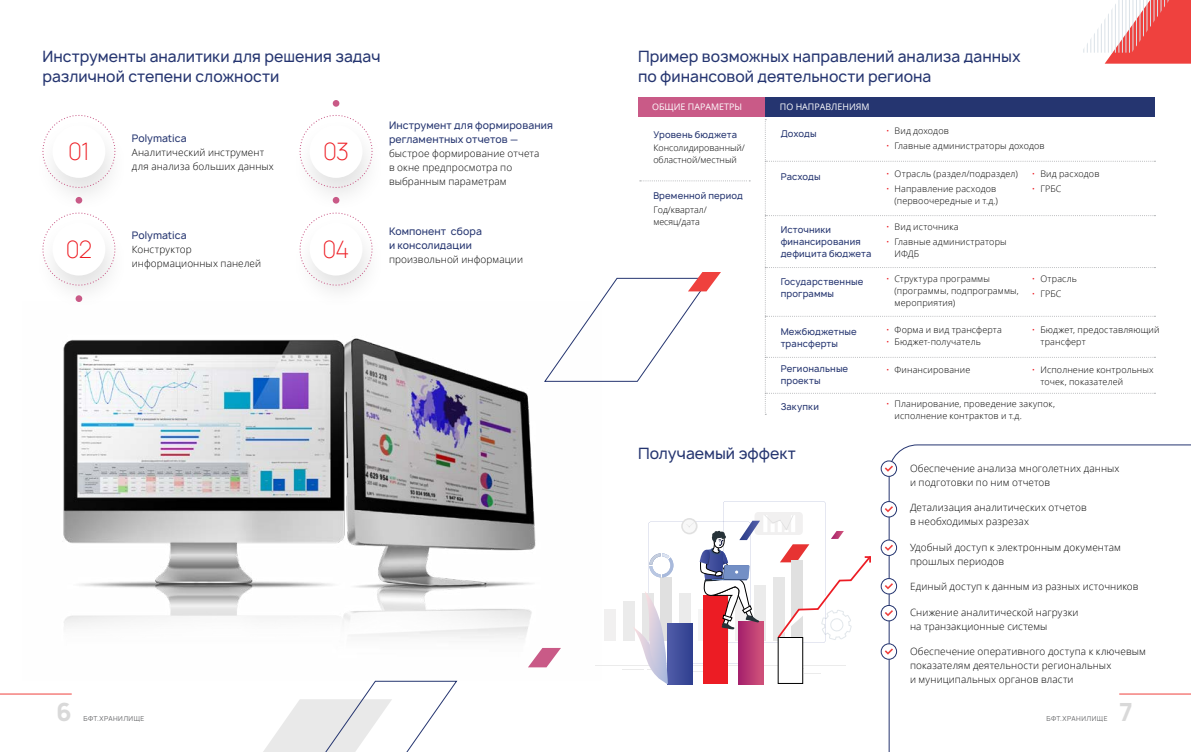
<style>
.page{position:relative;width:1191px;height:752px;background:#fff}
.page>*{position:absolute;margin:0;border:0;box-sizing:border-box;transform-origin:0 0}
.t1{font:200 24px "Manrope";letter-spacing:-.035em;color:#ed1d24}
.t2{font:800 24px "Manrope";color:#d9d9d9}
.t3{font:500 15px/20px "Manrope";color:#253570}
.t4{font:300 10px/14px "Open Sans";letter-spacing:.01em;color:#000}
.t5{font:500 10px/14px "Manrope";letter-spacing:.01em;color:#253570}
.t6{font:300 9px/12px "Open Sans";letter-spacing:.015em;color:#000}
.t7{font:500 9px/12px "Manrope";letter-spacing:.015em;color:#253570}
.t8{font:9px "Open Sans";color:#fff}
.t9{font:6.5px "Manrope";letter-spacing:.075em;color:#636466}
.s1{color:#ed1d24}
</style>
<div class="page">
<img style="left:62px;top:338px;width:485px;height:330px">
<svg style="left:888px;top:444px;width:303px;height:307px"></svg>
<svg style="left:42px;top:115px;width:74px;height:73px"></svg>
<svg style="left:299px;top:115px;width:74px;height:73px"></svg>
<svg style="left:42px;top:212px;width:74px;height:74px"></svg>
<svg style="left:299px;top:212px;width:74px;height:74px"></svg>
<div style="left:638px;top:97px;width:127px;height:20px;background:#c95a87"></div>
<div style="left:765px;top:97px;width:390px;height:20px;background:#253570"></div>
<svg style="left:640px;top:180px;width:110px;height:1px"></svg>
<svg style="left:764px;top:119px;width:391px;height:295px"></svg>
<svg style="left:881px;top:460px;width:15px;height:16px"></svg>
<div style="left:880px;top:460px;width:17px;height:16px;border:1px solid #253570;border-radius:50%"></div>
<svg style="left:884px;top:465px;width:9px;height:6px"></svg>
<div style="left:881px;top:501px;width:15px;height:15px;background:#fff;border-radius:50%"></div>
<div style="left:880px;top:501px;width:17px;height:16px;border:1px solid #253570;border-radius:50%"></div>
<svg style="left:885px;top:506px;width:8px;height:6px"></svg>
<svg style="left:881px;top:539px;width:15px;height:16px"></svg>
<div style="left:880px;top:539px;width:17px;height:16px;border:1px solid #253570;border-radius:50%"></div>
<svg style="left:884px;top:544px;width:9px;height:6px"></svg>
<svg style="left:881px;top:578px;width:15px;height:15px"></svg>
<div style="left:880px;top:577px;width:17px;height:17px;border:1px solid #253570;border-radius:50%"></div>
<svg style="left:884px;top:583px;width:9px;height:6px"></svg>
<svg style="left:881px;top:605px;width:15px;height:15px"></svg>
<div style="left:880px;top:604px;width:17px;height:17px;border:1px solid #253570;border-radius:50%"></div>
<svg style="left:884px;top:609px;width:9px;height:7px"></svg>
<svg style="left:881px;top:643px;width:15px;height:16px"></svg>
<div style="left:880px;top:643px;width:17px;height:16px;border:1px solid #253570;border-radius:50%"></div>
<svg style="left:884px;top:648px;width:9px;height:6px"></svg>
<svg style="left:544px;top:272px;width:177px;height:110px"></svg>
<svg style="left:528px;top:647px;width:33px;height:20px"></svg>
<svg style="left:1083px;top:0;width:108px;height:64px"></svg>
<svg style="left:264px;top:680px;width:193px;height:71px"></svg>
<svg style="left:76px;top:197px;width:6px;height:6px"></svg>
<svg style="left:333px;top:197px;width:6px;height:6px"></svg>
<div style="left:76px;top:295px;width:6px;height:7px;background:#c95a87;border-radius:50%"></div>
<div style="left:333px;top:100px;width:6px;height:7px;background:#c95a87;border-radius:50%"></div>
<hr style="left:595px;top:665px;width:251px;height:1px;background:#ebebeb">
<div style="left:604px;top:609px;width:12px;height:31px;background:#f1f0f0"></div>
<svg style="left:668px;top:683px;width:24px;height:1px"></svg>
<svg style="left:739px;top:683px;width:24px;height:1px"></svg>
<svg style="left:622px;top:501px;width:249px;height:182px"></svg>
<hr style="left:1119px;top:693px;width:72px;height:1px;background:#ef413e">
<hr style="left:0;top:693px;width:72px;height:1px;background:#ef413e">
<h2 class="t3" style="left:43px;top:46px;width:339px">Инструменты аналитики для решения задач различной степени сложности</h2>
<p class="t5" style="left:132px;top:131px;width:56px">Polymatica</p>
<p class="t4" style="left:132px;top:145px;width:143px">Аналитический инструмент для анализа больших данных</p>
<h1 class="t1" style="left:68px;top:134px;width:23px">01</h1>
<h1 class="t1" style="left:323px;top:134px;width:27px">03</h1>
<p class="t5" style="left:389px;top:118px;width:165px">Инструмент для формирования регламентных отчетов —</p>
<p class="t4" style="left:389px;top:146px;width:152px">быстрое формирование отчета в окне предпросмотра по выбранным параметрам</p>
<p class="t5" style="left:132px;top:228px;width:56px">Polymatica</p>
<p class="t4" style="left:132px;top:242px;width:131px">Конструктор информационных панелей</p>
<h1 class="t1" style="left:66px;top:232px;width:28px">02</h1>
<h1 class="t1" style="left:322px;top:232px;width:28px">04</h1>
<p class="t5" style="left:389px;top:224px;width:94px">Компонент сбора и консолидации</p>
<p class="t4" style="left:389px;top:252px;width:135px">произвольной информации</p>
<h2 class="t3" style="left:638px;top:46px;width:384px">Пример возможных направлений анализа данных по финансовой деятельности региона</h2>
<p class="t8" style="left:652px;top:101px;width:91px">ОБЩИЕ ПАРАМЕТРЫ</p>
<p class="t8" style="left:780px;top:101px;width:91px">ПО НАПРАВЛЕНИЯМ</p>
<p class="t7" style="left:653px;top:128px;width:85px">Уровень бюджета</p>
<p class="t6" style="left:653px;top:142px;width:93px">Консолидированный/ областной/местный</p>
<p class="t7" style="left:780px;top:127px;width:37px">Доходы</p>
<p class="t7" style="left:780px;top:170px;width:41px">Расходы</p>
<p class="t7" style="left:653px;top:190px;width:91px">Временной период</p>
<p class="t6" style="left:653px;top:203px;width:55px">Год/квартал/ месяц/дата</p>
<p class="t7" style="left:780px;top:224px;width:92px">Источники финансирования дефицита бюджета</p>
<p class="t7" style="left:780px;top:275px;width:84px">Государственные программы</p>
<p class="t7" style="left:780px;top:326px;width:78px">Межбюджетные трансферты</p>
<p class="t7" style="left:780px;top:362px;width:69px">Региональные проекты</p>
<p class="t7" style="left:780px;top:400px;width:40px">Закупки</p>
<h2 class="t3" style="left:638px;top:443px;width:159px">Получаемый эффект</h2>
<p class="t6" style="left:886px;top:124px;width:64px"><span class="s1">•</span> Вид доходов</p>
<p class="t6" style="left:886px;top:139px;width:160px"><span class="s1">•</span> Главные администраторы доходов</p>
<p class="t6" style="left:886px;top:168px;width:133px"><span class="s1">•</span> Отрасль (раздел/подраздел)</p>
<p class="t6" style="left:886px;top:182px;width:113px;text-align:right"><span class="s1">•</span> Направление расходов (первоочередные и т.д.)</p>
<p class="t6" style="left:1032px;top:168px;width:69px"><span class="s1">•</span> Вид расходов</p>
<p class="t6" style="left:1032px;top:182px;width:31px"><span class="s1">•</span> ГРБС</p>
<p class="t6" style="left:886px;top:221px;width:74px"><span class="s1">•</span> Вид источника</p>
<p class="t6" style="left:894px;top:235px;width:113px;text-indent:-9px"><span class="s1">•</span> Главные администраторы<br>ИФДБ</p>
<p class="t6" style="left:894px;top:272px;width:126px;text-indent:-9px"><span class="s1">•</span> Структура программы (программы, подпрограммы, мероприятия)</p>
<p class="t6" style="left:1032px;top:272px;width:47px"><span class="s1">•</span> Отрасль</p>
<p class="t6" style="left:1032px;top:287px;width:31px"><span class="s1">•</span> ГРБС</p>
<p class="t6" style="left:1040px;top:323px;width:121px;text-indent:-9px"><span class="s1">•</span> Бюджет, предоставляющий трансферт</p>
<p class="t6" style="left:886px;top:323px;width:117px"><span class="s1">•</span> Форма и вид трансферта</p>
<p class="t6" style="left:886px;top:336px;width:96px"><span class="s1">•</span> Бюджет-получатель</p>
<p class="t6" style="left:886px;top:363px;width:86px"><span class="s1">•</span> Финансирование</p>
<p class="t6" style="left:894px;top:397px;width:162px;text-indent:-9px"><span class="s1">•</span> Планирование, проведение закупок, исполнение контрактов и т.д.</p>
<p class="t6" style="left:1040px;top:363px;width:115px;text-indent:-9px"><span class="s1">•</span> Исполнение контрольных точек, показателей</p>
<p class="t4" style="left:910px;top:461px;width:211px">Обеспечение анализа многолетних данных и подготовки по ним отчетов</p>
<p class="t4" style="left:910px;top:500px;width:178px">Детализация аналитических отчетов в необходимых разрезах</p>
<p class="t4" style="left:910px;top:539px;width:212px">Удобный доступ к электронным документам прошлых периодов</p>
<p class="t4" style="left:910px;top:579px;width:230px">Единый доступ к данным из разных источников</p>
<p class="t4" style="left:910px;top:604px;width:170px">Снижение аналитической нагрузки на транзакционные системы</p>
<p class="t4" style="left:910px;top:643px;width:237px">Обеспечение оперативного доступа к ключевым показателям деятельности региональных<br>и муниципальных органов власти</p>
<h1 class="t2" style="left:56px;top:695px;width:17px">6</h1>
<p class="t9" style="left:83px;top:713px;width:63px">БФТ.ХРАНИЛИЩЕ</p>
<p class="t9" style="left:1046px;top:713px;width:63px">БФТ.ХРАНИЛИЩЕ</p>
<h1 class="t2" style="left:1119px;top:695px;width:15px">7</h1>
</div>
